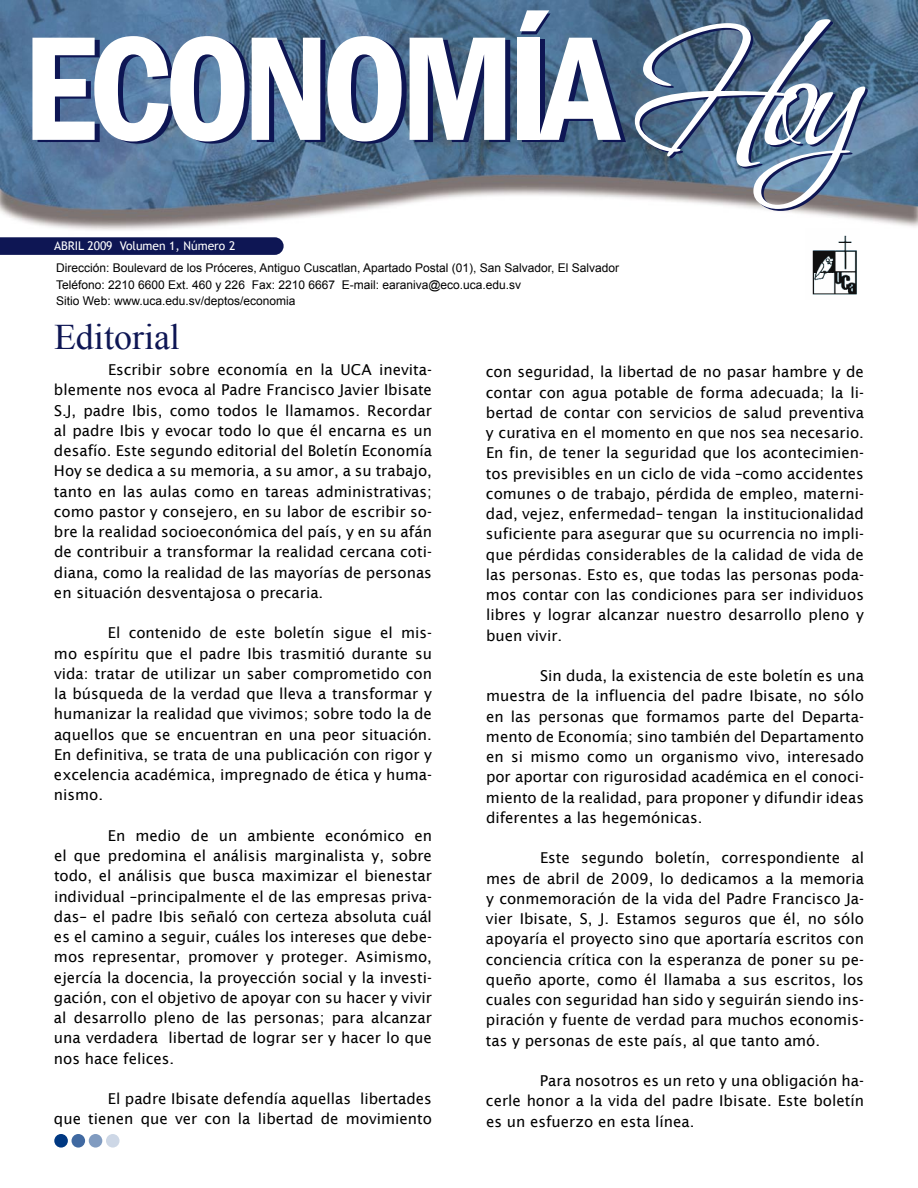
<style>
.page{position:relative;width:918px;height:1188px;background:#fff}
.page>*{position:absolute;margin:0;border:0;box-sizing:border-box;transform-origin:0 0}
.t1{font:36px "Times New Roman";color:#0e1654}
.t2{font:15px/20.2px "Lucida Sans";color:#000;text-align:justify}
.t3{font:12px/16.5px "Arial";color:#000}
.t4{font:12px "Trebuchet MS";color:#fff}
</style>
<div class="page">
<svg style="left:0;top:237px;width:284px;height:18px;background:#151d59"></svg>
<div style="left:54px;top:1134px;width:14px;height:14px;background:#003882;border-radius:50%"></div>
<svg style="left:72px;top:1134px;width:13px;height:14px"></svg>
<div style="left:89px;top:1134px;width:13px;height:14px;background:#809bc0;border-radius:50%"></div>
<div style="left:106px;top:1134px;width:14px;height:14px;background:#cdd7e6;border-radius:50%"></div>
<img style="left:0;top:0;width:918px;height:230px">
<svg style="left:32px;top:36px;width:478px;height:108px"></svg>
<div style="left:517px;top:38px;width:22px;height:102px;background:#fff"></div>
<svg style="left:635px;top:19px;width:233px;height:192px"></svg>
<svg style="left:520px;top:10px;width:106px;height:132px"></svg>
<img style="left:806px;top:229px;width:54px;height:66px">
<p class="t4" style="left:54px;top:239px;width:183px">ABRIL 2009 Volumen 1, Número 2</p>
<p class="t3" style="left:56px;top:260px;width:564px">Dirección: Boulevard de los Próceres, Antiguo Cuscatlan, Apartado Postal (01), San Salvador, El Salvador<br>Teléfono: 2210 6600 Ext. 460 y 226 Fax: 2210 6667 E-mail: earaniva@eco.uca.edu.sv<br>Sitio Web: www.uca.edu.sv/deptos/economia</p>
<h1 class="t1" style="left:54px;top:312px;width:127px">Editorial</h1>
<p class="t2" style="left:54px;top:360px;width:380px;text-indent:54px">Escribir sobre economía en la UCA inevita&shy;blemente nos evoca al Padre Francisco Javier Ibisate S.J, padre Ibis, como todos le llamamos. Recordar al padre Ibis y evocar todo lo que él encarna es un desafío. Este segundo editorial del Boletín Economía Hoy se dedica a su memoria, a su amor, a su trabajo, tanto en las aulas como en tareas administrativas; como pastor y consejero, en su labor de escribir so&shy;bre la realidad socioeconómica del país, y en su afán de contribuir a transformar la realidad cercana coti&shy;diana, como la realidad de las mayorías de personas en situación desventajosa o precaria.</p>
<p class="t2" style="left:54px;top:623px;width:380px;text-indent:54px">El contenido de este boletín sigue el mis&shy;mo espíritu que el padre Ibis trasmitió durante su vida: tratar de utilizar un saber comprometido con la búsqueda de la verdad que lleva a transformar y humanizar la realidad que vivimos; sobre todo la de aquellos que se encuentran en una peor situación.<br>En definitiva, se trata de una publicación con rigor y excelencia académica, impregnado de ética y huma&shy;nismo.</p>
<p class="t2" style="left:54px;top:825px;width:380px;text-indent:54px">En medio de un ambiente económico en el que predomina el análisis marginalista y, sobre todo, el análisis que busca maximizar el bienestar individual –principalmente el de las empresas priva&shy;das– el padre Ibis señaló con certeza absoluta cuál es el camino a seguir, cuáles los intereses que debe&shy;mos representar, promover y proteger. Asimismo, ejercía la docencia, la proyección social y la investi&shy;gación, con el objetivo de apoyar con su hacer y vivir al desarrollo pleno de las personas; para alcanzar una verdadera libertad de lograr ser y hacer lo que nos hace felices.</p>
<p class="t2" style="left:54px;top:1089px;width:380px;text-align:right">El padre Ibisate defendía aquellas libertades<br>que tienen que ver con la libertad de movimiento</p>
<p class="t2" style="left:486px;top:362px;width:380px">con seguridad, la libertad de no pasar hambre y de contar con agua potable de forma adecuada; la li&shy;bertad de contar con servicios de salud preventiva y curativa en el momento en que nos sea necesario.<br>En fin, de tener la seguridad que los acontecimien&shy;tos previsibles en un ciclo de vida –como accidentes comunes o de trabajo, pérdida de empleo, materni&shy;dad, vejez, enfermedad– tengan la institucionalidad suficiente para asegurar que su ocurrencia no impli&shy;que pérdidas considerables de la calidad de vida de las personas. Esto es, que todas las personas poda&shy;mos contar con las condiciones para ser individuos libres y lograr alcanzar nuestro desarrollo pleno y buen vivir.</p>
<p class="t2" style="left:486px;top:666px;width:380px;text-indent:54px">Sin duda, la existencia de este boletín es una muestra de la influencia del padre Ibisate, no sólo en las personas que formamos parte del Departa&shy;mento de Economía; sino también del Departamento en si mismo como un organismo vivo, interesado por aportar con rigurosidad académica en el conoci&shy;miento de la realidad, para proponer y difundir ideas diferentes a las hegemónicas.</p>
<p class="t2" style="left:486px;top:848px;width:380px;text-indent:54px">Este segundo boletín, correspondiente al mes de abril de 2009, lo dedicamos a la memoria y conmemoración de la vida del Padre Francisco Ja&shy;vier Ibisate, S, J. Estamos seguros que él, no sólo apoyaría el proyecto sino que aportaría escritos con conciencia crítica con la esperanza de poner su pe&shy;queño aporte, como él llamaba a sus escritos, los cuales con seguridad han sido y seguirán siendo ins&shy;piración y fuente de verdad para muchos economis&shy;tas y personas de este país, al que tanto amó.</p>
<p class="t2" style="left:486px;top:1071px;width:380px;text-indent:54px">Para nosotros es un reto y una obligación ha&shy;cerle honor a la vida del padre Ibisate. Este boletín es un esfuerzo en esta línea.</p>
</div>
